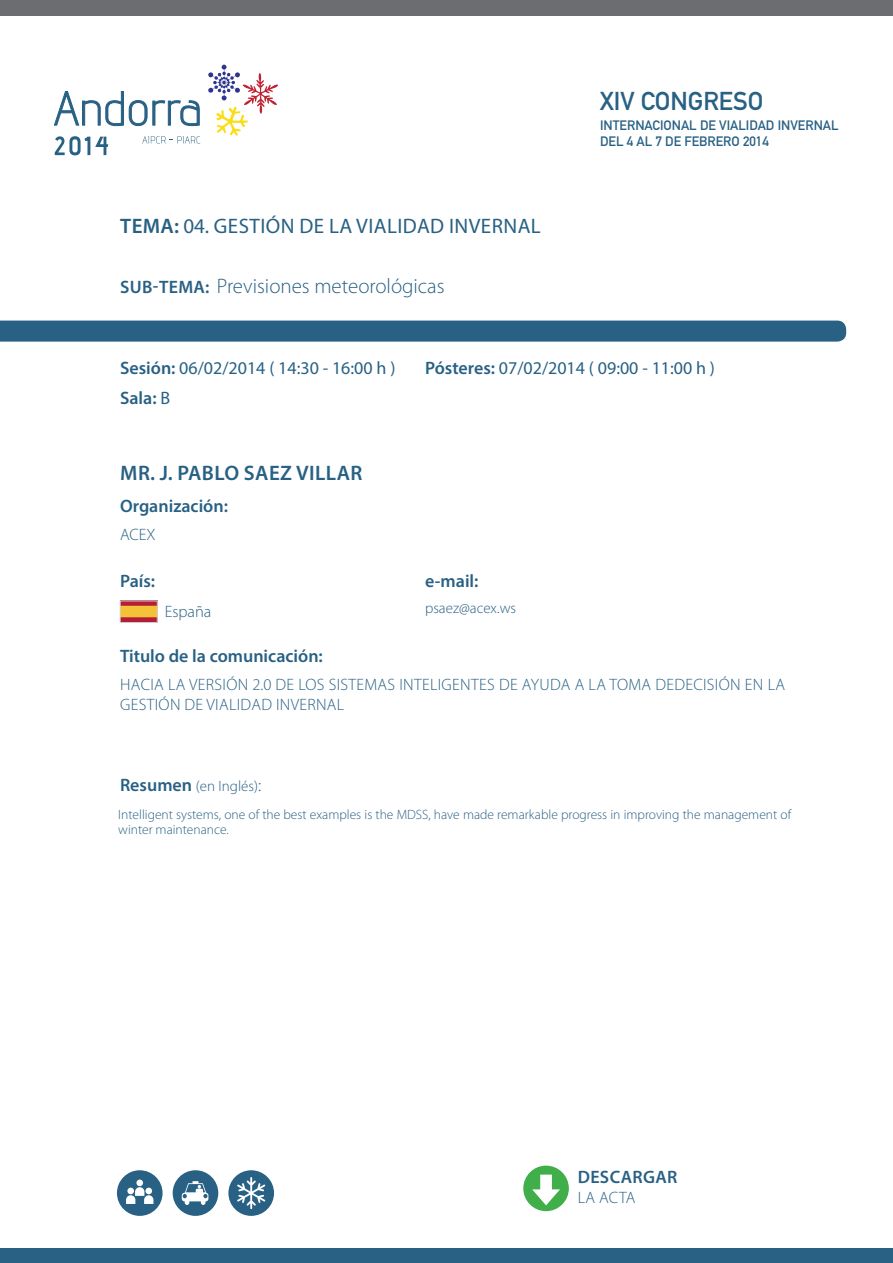
<style>
.page{position:relative;width:893px;height:1263px;background:#fff}
.page>*{position:absolute;margin:0;border:0;box-sizing:border-box;transform-origin:0 0}
.t1{font:25.5px "DIN Mittelschrift Std";color:#286184}
.Estilo_de_párrafo_3{font:21px "Myriad Pro";letter-spacing:.02em;color:#286184}
.t2{font:300 21px "Myriad Pro";color:#286184}
.t3{font:600 21px "Myriad Pro";letter-spacing:.02em;color:#286184}
.t4{font:18px "Myriad Pro";color:#286184}
.Estilo_de_párrafo_2{font:600 18px "Myriad Pro";color:#286184}
.Estilo_de_párrafo_2-2{font:600 18px "Myriad Pro";letter-spacing:.02em;color:#286184}
.Estilo_de_párrafo_6{font:300 16.5px/19.8px "Myriad Pro";letter-spacing:.02em;color:#286184}
.Estilo_de_párrafo_2-3{font:300 16.5px "Myriad Pro";color:#286184}
.Estilo_de_párrafo_2-4{font:300 15px "Myriad Pro";color:#286184}
.Estilo_de_párrafo_5{font:300 13.5px/15px "Myriad Pro";color:#286184}
.t5{font:13.5px/16.2px "DIN Mittelschrift Std";color:#286184}
.s1{font-weight:600}
.s2{font-weight:600;font-size:18px}
.s3{font-weight:400}
.s4{font-size:18px}
</style>
<div class="page">
<svg style="left:173px;top:1170px;width:45px;height:46px"></svg>
<svg style="left:228px;top:1170px;width:46px;height:46px"></svg>
<svg style="left:117px;top:1170px;width:46px;height:46px"></svg>
<div style="left:0;top:1248px;width:893px;height:15px;background:#286184"></div>
<div style="left:0;top:0;width:893px;height:16px;background:#6c6d70"></div>
<svg style="left:54px;top:91px;width:146px;height:36px"></svg>
<svg style="left:55px;top:136px;width:53px;height:19px"></svg>
<svg style="left:142px;top:136px;width:58px;height:8px"></svg>
<svg style="left:208px;top:65px;width:70px;height:71px"></svg>
<div style="left:0;top:321px;width:846px;height:21px;background:#286184"></div>
<div style="left:523px;top:1165px;width:46px;height:46px;background:#40ae49;border-radius:50%"></div>
<svg style="left:532px;top:1174px;width:28px;height:31px"></svg>
<img style="left:122px;top:603px;width:33px;height:18px">
<div style="left:120px;top:601px;width:37px;height:22px;border:1px solid #d4d3d3"></div>
<p class="Estilo_de_párrafo_3" style="left:120px;top:215px;width:422px"><span class="s1">TEMA:</span> 04. GESTIÓN DE LA VIALIDAD INVERNAL</p>
<p class="t2" style="left:120px;top:273px;width:326px"><span class="s2">SUB-TEMA:</span> Previsiones meteorológicas</p>
<h1 class="t1" style="left:600px;top:86px;width:165px">XIV CONGRESO</h1>
<p class="t5" style="left:600px;top:117px;width:240px">INTERNACIONAL DE VIALIDAD INVERNAL<br>DEL 4 AL 7 DE FEBRERO 2014</p>
<p class="t4" style="left:120px;top:358px;width:277px"><span class="s1">Sesión:</span> 06/02/2014 ( 14:30 - 16:00 h )</p>
<p class="Estilo_de_párrafo_2" style="left:120px;top:386px;width:52px">Sala: <span class="s3">B</span></p>
<p class="t3" style="left:120px;top:460px;width:244px">MR. J. PABLO SAEZ VILLAR</p>
<p class="Estilo_de_párrafo_2" style="left:120px;top:495px;width:109px">Organización:</p>
<p class="Estilo_de_párrafo_2-3" style="left:120px;top:525px;width:37px">ACEX</p>
<p class="Estilo_de_párrafo_2" style="left:120px;top:569px;width:37px">País:</p>
<p class="Estilo_de_párrafo_6" style="left:165px;top:601px;width:48px">España</p>
<p class="t4" style="left:425px;top:358px;width:291px"><span class="s1">Pósteres:</span> 07/02/2014 ( 09:00 - 11:00 h )</p>
<p class="Estilo_de_párrafo_2" style="left:425px;top:569px;width:55px">e-mail:</p>
<p class="Estilo_de_párrafo_2-4" style="left:425px;top:599px;width:93px">psaez@acex.ws</p>
<p class="Estilo_de_párrafo_2" style="left:120px;top:644px;width:204px">Titulo de la comunicación:</p>
<p class="Estilo_de_párrafo_6" style="left:120px;top:675px;width:666px">HACIA LA VERSIÓN 2.0 DE LOS SISTEMAS INTELIGENTES DE AYUDA A LA TOMA DEDECISIÓN EN LA<br>GESTIÓN DE VIALIDAD INVERNAL</p>
<p class="Estilo_de_párrafo_2-4" style="left:120px;top:776px;width:143px"><span class="s2">Resumen</span> (en Inglés)<span class="s4">:</span></p>
<p class="Estilo_de_párrafo_5" style="left:118px;top:806px;width:674px">Intelligent systems, one of the best examples is the MDSS, have made remarkable progress in improving the management of winter maintenance.</p>
<p class="Estilo_de_párrafo_2-2" style="left:578px;top:1165px;width:101px">DESCARGAR</p>
<p class="Estilo_de_párrafo_6" style="left:578px;top:1187px;width:59px">LA ACTA</p>
</div>
